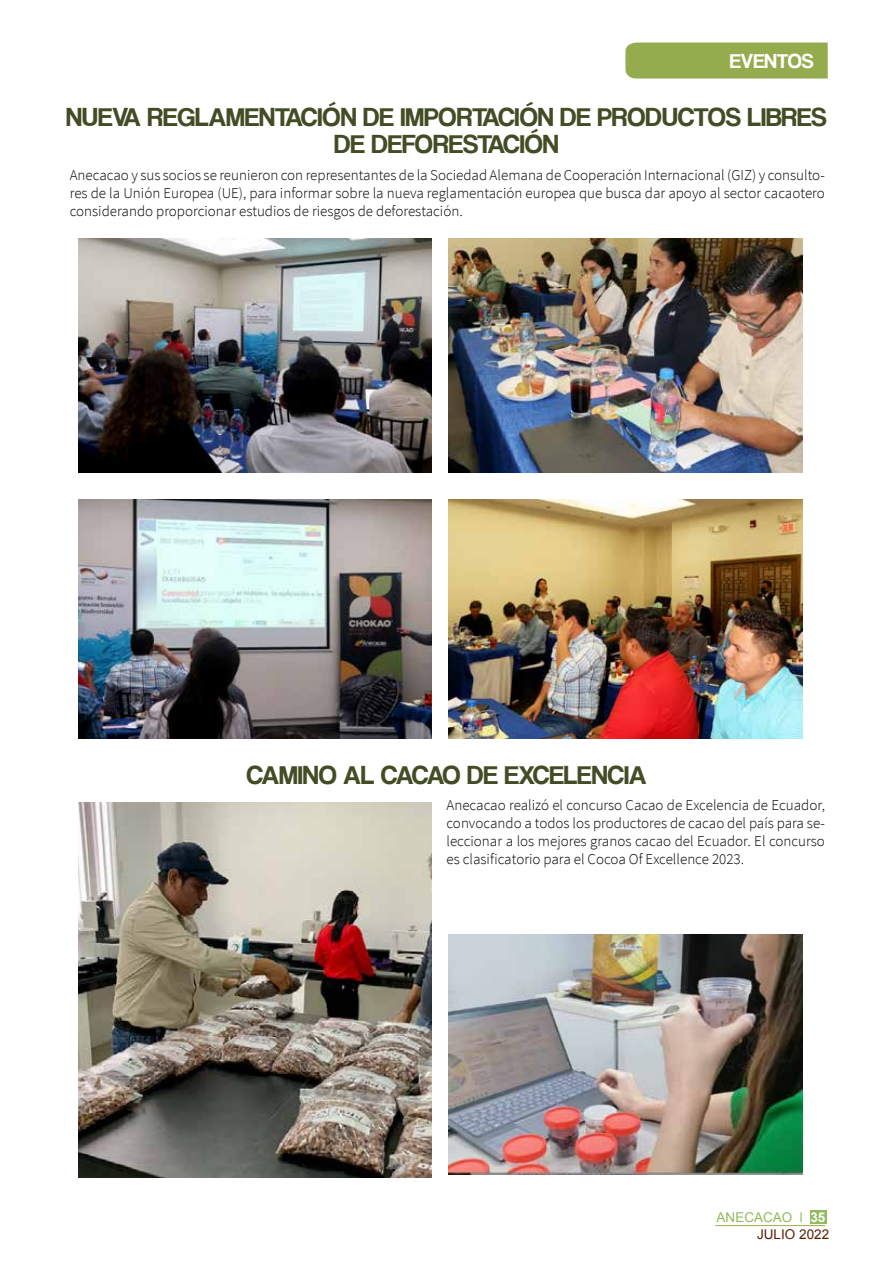
<style>
.page{position:relative;width:893px;height:1263px;background:#fff}
.page>*{position:absolute;margin:0;border:0;box-sizing:border-box;transform-origin:0 0}
.t1{font:27px/27px "Coolvetica Rg";color:#424d25;text-align:center}
.t2{font:21px "Coolvetica Rg";color:#fff}
.t3{font:300 15px/18px "Source Sans Pro";color:#000;text-align:justify}
.t4{font:13.5px/17px "Arial";color:#91ba5b;text-align:right}
.s1{font-weight:700;color:#fff}
.s2{color:#5c2009}
</style>
<div class="page">
<div style="left:625px;top:43px;width:203px;height:36px;background:#94ac4d"></div>
<img style="left:78px;top:239px;width:354px;height:234px">
<img style="left:449px;top:239px;width:353px;height:234px">
<img style="left:78px;top:500px;width:354px;height:239px">
<img style="left:449px;top:500px;width:353px;height:238px">
<img style="left:78px;top:802px;width:354px;height:376px">
<img style="left:449px;top:934px;width:353px;height:240px">
<div style="left:810px;top:1210px;width:17px;height:14px;background:#91ba5b"></div>
<hr style="left:715px;top:1225px;width:110px;height:1px;background:#a8ab4c">
<h2 class="t2" style="left:730px;top:48px;width:85px">EVENTOS</h2>
<h1 class="t1" style="left:66px;top:103px;width:762px">NUEVA REGLAMENTACIÓN DE IMPORTACIÓN DE PRODUCTOS LIBRES<br>DE DEFORESTACIÓN</h1>
<p class="t3" style="left:70px;top:166px;width:757px">Anecacao y sus socios se reunieron con representantes de la Sociedad Alemana de Cooperación Internacional (GIZ) y consulto&shy;res de la Unión Europea (UE), para informar sobre la nueva reglamentación europea que busca dar apoyo al sector cacaotero considerando proporcionar estudios de riesgos de deforestación.</p>
<h1 class="t1" style="left:246px;top:761px;width:402px">CAMINO AL CACAO DE EXCELENCIA</h1>
<p class="t3" style="left:446px;top:796px;width:380px">Anecacao realizó el concurso Cacao de Excelencia de Ecuador, convocando a todos los productores de cacao del país para se&shy;leccionar a los mejores granos cacao del Ecuador. El concurso es clasificatorio para el Cocoa Of Excellence 2023.</p>
<p class="t4" style="left:717px;top:1209px;width:114px">ANECACAO l <span class="s1">35<br></span><span class="s2">JULIO 2022</span></p>
</div>
